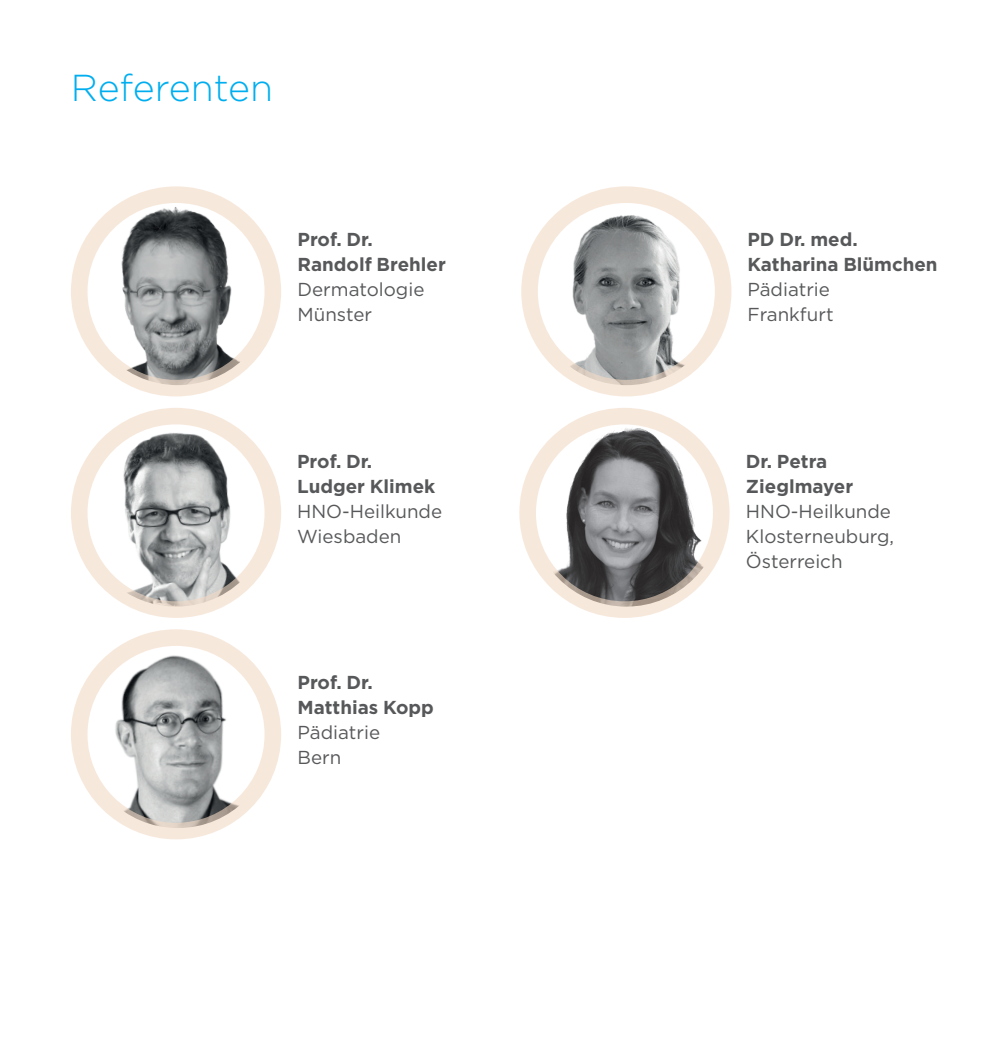
<style>
.page{position:relative;width:1007px;height:1063px;background:#fff}
.page>*{position:absolute;margin:0;border:0;box-sizing:border-box;transform-origin:0 0}
.t1{font:300 37.5px "Gotham";color:#00aeef}
.t2{font:18.75px/25px "Gotham";color:#57585a}
.t3{font:700 18.75px/25px "Gotham";color:#57585a}
</style>
<div class="page">
<svg style="left:71px;top:629px;width:210px;height:210px"></svg>
<svg style="left:519px;top:408px;width:210px;height:210px"></svg>
<svg style="left:71px;top:408px;width:210px;height:210px"></svg>
<svg style="left:71px;top:186px;width:210px;height:210px"></svg>
<svg style="left:521px;top:186px;width:210px;height:210px"></svg>
<h1 class="t1" style="left:71px;top:64px;width:204px">Referenten</h1>
<p class="t3" style="left:297px;top:227px;width:150px">Prof. Dr.<br>Randolf Brehler</p>
<p class="t2" style="left:297px;top:277px;width:128px">Dermatologie<br>Münster</p>
<p class="t3" style="left:297px;top:448px;width:140px">Prof. Dr.<br>Ludger Klimek</p>
<p class="t2" style="left:297px;top:498px;width:146px">HNO-Heilkunde<br>Wiesbaden</p>
<p class="t3" style="left:297px;top:670px;width:138px">Prof. Dr.<br>Matthias Kopp</p>
<p class="t2" style="left:297px;top:720px;width:84px">Pädiatrie<br>Bern</p>
<p class="t3" style="left:747px;top:227px;width:192px">PD Dr. med.<br>Katharina Blümchen</p>
<p class="t2" style="left:747px;top:277px;width:88px">Pädiatrie<br>Frankfurt</p>
<p class="t3" style="left:745px;top:448px;width:109px">Dr. Petra<br>Zieglmayer</p>
<p class="t2" style="left:745px;top:498px;width:150px">HNO-Heilkunde<br>Klosterneuburg,<br>Österreich</p>
</div>
